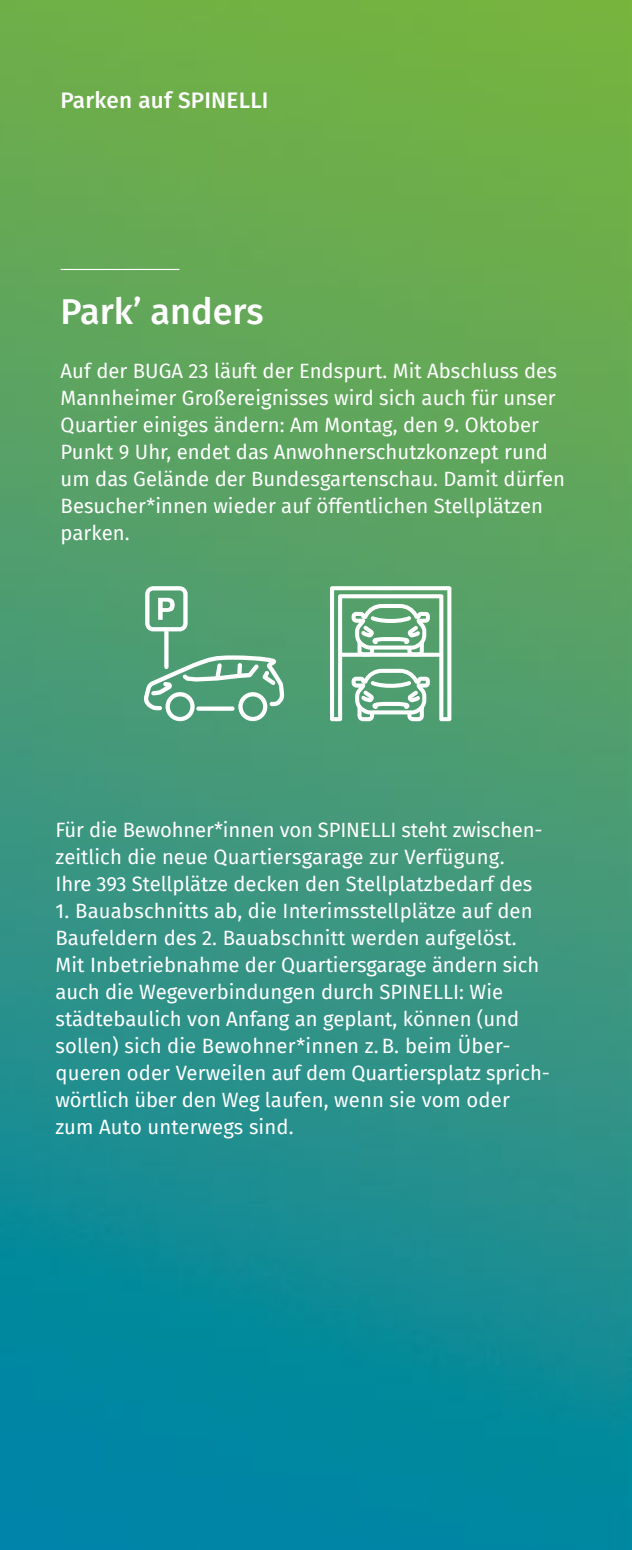
<style>
.page{position:relative;width:632px;height:1550px;background:#fff}
.page>*{position:absolute;margin:0;border:0;box-sizing:border-box;transform-origin:0 0}
.t1{font:500 36px "Fira Sans";color:#fff}
.t2{font:500 22.5px "Fira Sans";letter-spacing:.01em;color:#fff}
.t3{font:20.25px/27px "Fira Sans";color:#fff}
</style>
<div class="page">
<img style="left:0;top:0;width:631px;height:1550px">
<hr style="left:61px;top:269px;width:118px;height:1px;background:#fff">
<svg style="left:143px;top:655px;width:141px;height:66px"></svg>
<svg style="left:145px;top:586px;width:42px;height:45px"></svg>
<svg style="left:164px;top:627px;width:4px;height:42px"></svg>
<svg style="left:330px;top:586px;width:121px;height:135px"></svg>
<p class="t2" style="left:61px;top:84px;width:209px">Parken auf SPINELLI</p>
<h1 class="t1" style="left:61px;top:286px;width:204px">Park’ anders</h1>
<p class="t3" style="left:61px;top:357px;width:505px">Auf der BUGA 23 läuft der Endspurt. Mit Abschluss des Mannheimer Großereignisses wird sich auch für unser Quartier einiges ändern: Am Montag, den 9. Oktober Punkt 9 Uhr, endet das Anwohnerschutzkonzept rund um das Gelände der Bundesgartenschau. Damit dürfen Besucher*innen wieder auf öffentlichen Stellplätzen parken.</p>
<p class="t3" style="left:55px;top:816px;width:488px">Für die Bewohner*innen von SPINELLI steht zwischen&shy;zeitlich die neue Quartiersgarage zur Verfügung.<br>Ihre 393 Stellplätze decken den Stellplatzbedarf des</p>
<p class="t3" style="left:55px;top:897px;width:496px">1. Bauabschnitts ab, die Interimsstellplätze auf den Baufeldern des 2. Bauabschnitt werden aufgelöst.<br>Mit Inbetriebnahme der Quartiersgarage ändern sich auch die Wegeverbindungen durch SPINELLI: Wie städtebaulich von Anfang an geplant, können (und sollen) sich die Bewohner*innen z. B. beim Über&shy;queren oder Verweilen auf dem Quartiersplatz sprich&shy;wörtlich über den Weg laufen, wenn sie vom oder zum Auto unterwegs sind.</p>
</div>
